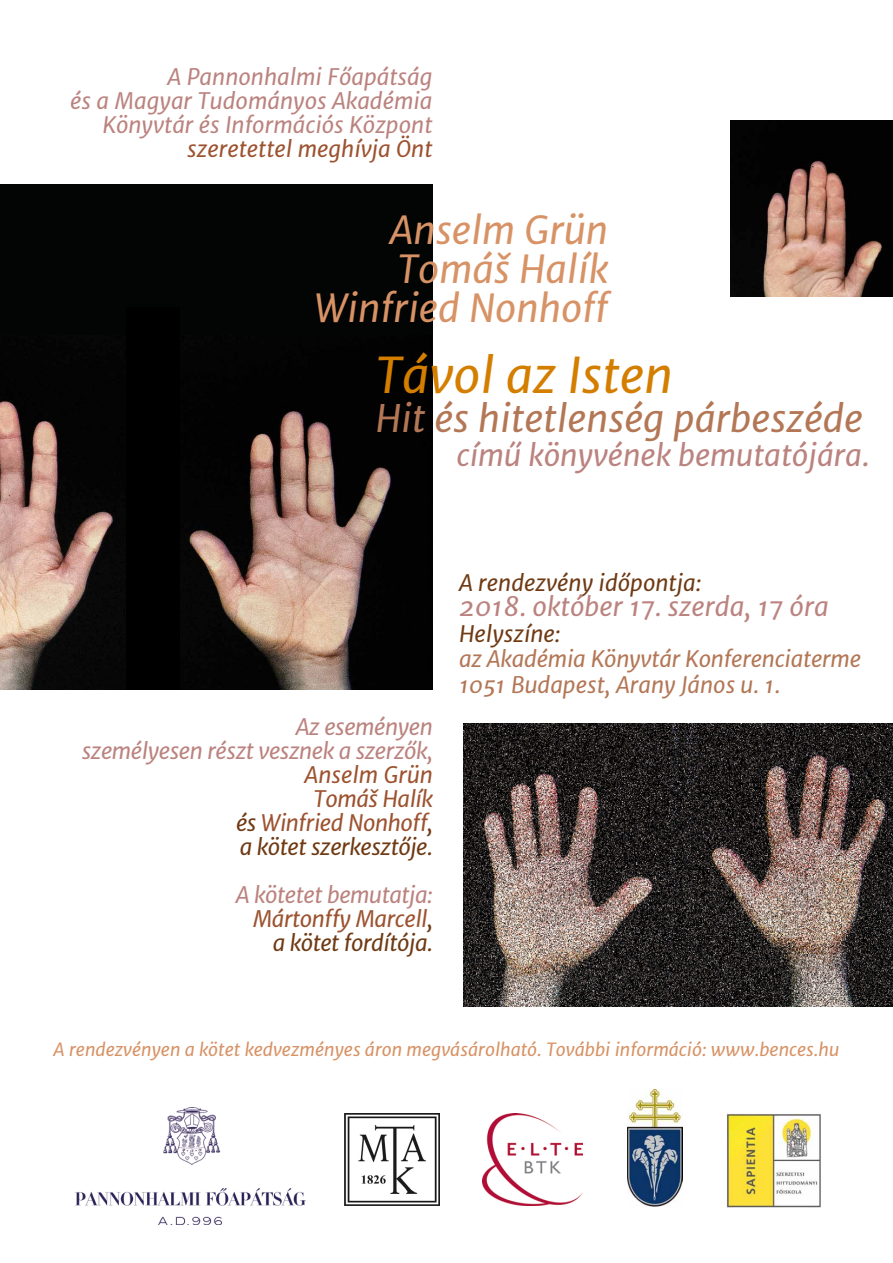
<style>
.page{position:relative;width:893px;height:1263px;background:#fff}
.page>*{position:absolute;margin:0;border:0;box-sizing:border-box;transform-origin:0 0}
.t1{font:italic 48.75px "Merriweather Sans";color:#d47e00}
.t2{font:italic 38.25px/39px "Merriweather Sans";color:#d79265;text-align:right}
.t3{font:italic 37.5px "Merriweather Sans";color:#b37756}
.t4{font:italic 30px "Merriweather Sans";color:#bb837f}
.t5{font:italic 26.25px "Merriweather Sans";color:#bb837f}
.t6{font:italic 22.5px/24px "Merriweather Sans";letter-spacing:-.02em;color:#bb837f;text-align:right}
.t7{font:italic 22.5px/24px "Merriweather Sans";color:#bb837f;text-align:right}
.t8{font:italic 22.5px/25.5px "Merriweather Sans";letter-spacing:-.01em;color:#b37756}
.t9{font:italic 22.5px/24px "Merriweather Sans";letter-spacing:-.02em;color:#9c522f;text-align:right}
.t10{font:italic 22.5px "Merriweather Sans";color:#6f3a13}
.t11{font:italic 22.5px "Merriweather Sans";color:#9c522f}
.t12{font:italic 18px "Merriweather Sans";color:#d79265}
.s1{color:#6f3a13}
.s2{color:#9c522f}
</style>
<div class="page">
<img style="left:0;top:335px;width:432px;height:355px">
<div style="left:0;top:184px;width:432px;height:151px;background:#030404"></div>
<img style="left:731px;top:120px;width:162px;height:176px">
<img style="left:463px;top:723px;width:430px;height:283px">
<img style="left:75px;top:1108px;width:230px;height:117px">
<img style="left:344px;top:1113px;width:95px;height:92px">
<div style="left:126px;top:308px;width:54px;height:382px;background:#000"></div>
<img style="left:483px;top:1113px;width:99px;height:92px">
<img style="left:628px;top:1090px;width:54px;height:117px">
<img style="left:726px;top:1113px;width:95px;height:94px">
<p class="t7" style="left:70px;top:65px;width:364px">A Pannonhalmi Főapátság<br>és a Magyar Tudományos Akadémia<br>Könyvtár és Információs Központ</p>
<p class="t11" style="left:187px;top:135px;width:247px">szeretettel meghívja Önt</p>
<h2 class="t2" style="left:314px;top:211px;width:299px">Anselm Grün<br>Tomáš Halík<br>Winfried Nonhoff</h2>
<h1 class="t1" style="left:375px;top:345px;width:299px">Távol az Isten</h1>
<h3 class="t3" style="left:375px;top:395px;width:489px">Hit és hitetlenség párbeszéde</h3>
<h3 class="t4" style="left:456px;top:436px;width:415px">című könyvének bemutatójára.</h3>
<p class="t6" style="left:82px;top:715px;width:353px">Az eseményen<br>személyesen részt vesznek a szerzők,</p>
<p class="t9" style="left:236px;top:763px;width:198px">Anselm Grün<br>Tomáš Halík<br><span class="s1">és</span> Winfried Nonhoff<span class="s1">, a kötet szerkesztője.</span></p>
<p class="t6" style="left:236px;top:883px;width:199px">A kötetet bemutatja:<br><span class="s2">Mártonffy Marcell</span><span class="s1">, a kötet fordítója.</span></p>
<p class="t10" style="left:459px;top:569px;width:244px">A rendezvény időpontja:</p>
<p class="t5" style="left:459px;top:590px;width:371px">2018. október 17. szerda, 17 óra</p>
<p class="t10" style="left:459px;top:620px;width:103px">Helyszíne:</p>
<p class="t8" style="left:459px;top:646px;width:404px">az Akadémia Könyvtár Konferenciaterme<br>1051 Budapest, Arany János u. 1.</p>
<p class="t12" style="left:54px;top:1038px;width:787px">A rendezvényen a kötet kedvezményes áron megvásárolható. További információ: www.bences.hu</p>
</div>
